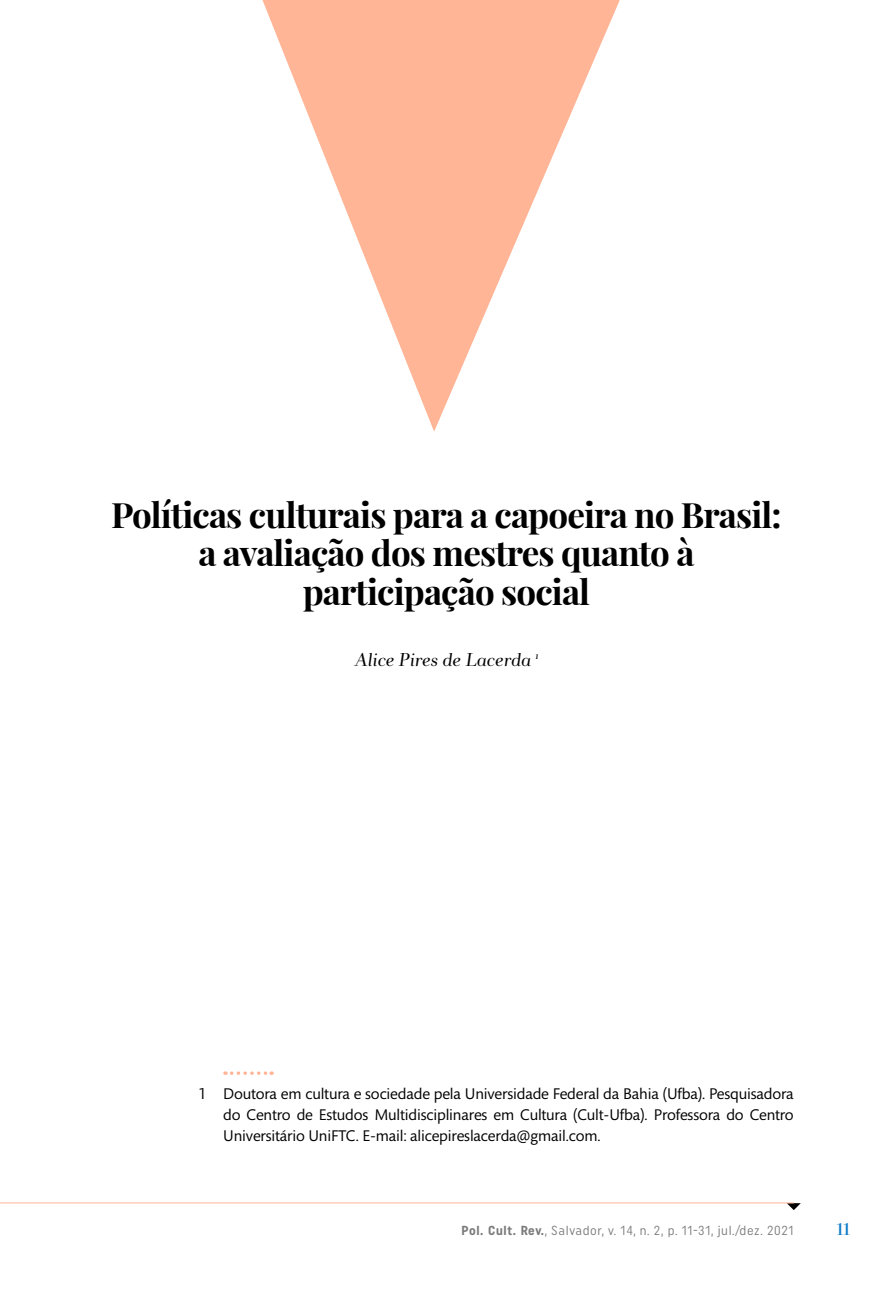
<style>
.page{position:relative;width:893px;height:1290px;background:#fff}
.page>*{position:absolute;margin:0;border:0;box-sizing:border-box;transform-origin:0 0}
.t1{font:700 35px/38.5px "Playfair Display";letter-spacing:-.025em;color:#000;text-align:center}
.t2{font:italic 19.25px "Andrade";letter-spacing:-.015em;color:#000}
.t3{font:700 17.5px "Andrade Pro";color:#0c7ac7}
.t4{font:15.75px/21px "Mundo Sans Std";letter-spacing:-.01em;color:#000;text-align:justify}
.t5{font:13.12px "Uniform Condensed";letter-spacing:.05em;color:#7c7b7b}
.s1{font-weight:700}
</style>
<div class="page">
<svg style="left:262px;top:0;width:358px;height:432px"></svg>
<svg style="left:787px;top:1203px;width:14px;height:7px"></svg>
<hr style="left:0;top:1202px;width:794px;height:1px;background:#ffb596">
<svg style="left:232px;top:1071px;width:40px;height:4px"></svg>
<h1 class="t1" style="left:111px;top:495px;width:672px">Políticas culturais para a capoeira no Brasil: a avaliação dos mestres quanto à participação social</h1>
<p class="t2" style="left:354px;top:649px;width:186px">Alice Pires de Lacerda <sup>1</sup></p>
<p class="t4" style="left:223px;top:1084px;width:572px;text-indent:-25px">1 Doutora em cultura e sociedade pela Universidade Federal da Bahia (Ufba). Pesquisadora do Centro de Estudos Multidisciplinares em Cultura (Cult-Ufba). Professora do Centro Universitário UniFTC. E-mail: alicepireslacerda@gmail.com.</p>
<p class="t5" style="left:462px;top:1223px;width:334px"><span class="s1">Pol. Cult. Rev.</span>, Salvador, v. 14, n. 2, p. 11-31, jul./dez. 2021</p>
<p class="t3" style="left:836px;top:1218px;width:16px">11</p>
</div>
